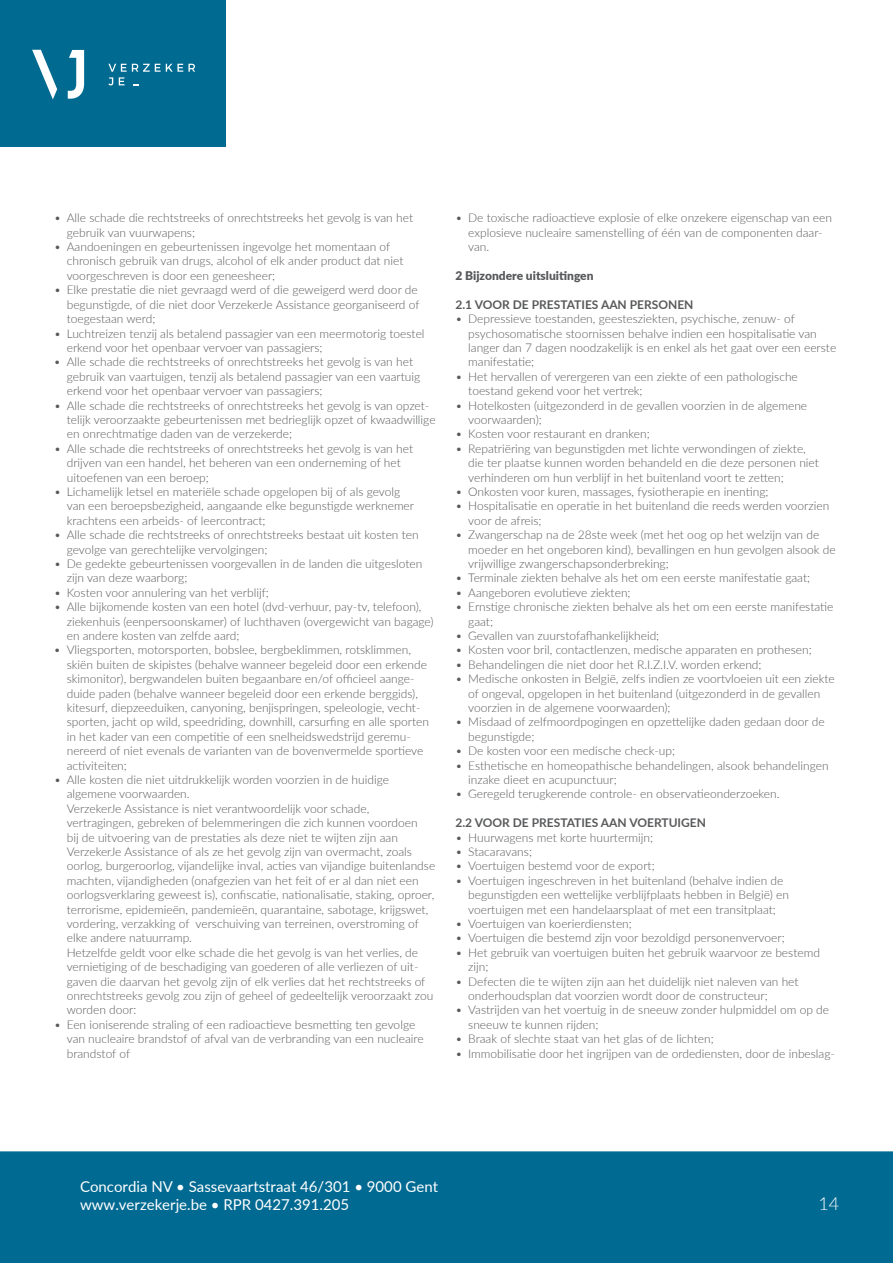
<style>
.page{position:relative;width:893px;height:1263px;background:#fff}
.page>*{position:absolute;margin:0;border:0;box-sizing:border-box;transform-origin:0 0}
.t1{font:300 18px "Lato";color:#fff}
.t2{font:15px/18px "Lato";color:#fff}
.t3{font:300 12px/14.4px "Lato";color:#58595b}
.t4{font:700 12px "Lato";color:#58595b}
.t5{font:900 12px "Lato";color:#58595b}
</style>
<div class="page">
<div style="left:0;top:0;width:225px;height:146px;background:#006a91"></div>
<svg style="left:68px;top:50px;width:16px;height:49px"></svg>
<svg style="left:32px;top:50px;width:25px;height:49px"></svg>
<svg style="left:108px;top:64px;width:87px;height:21px"></svg>
<div style="left:0;top:1151px;width:893px;height:112px;background:#016a92;border:2px solid #016a92"></div>
<p class="t3" style="left:67px;top:210px;width:348px;text-indent:-13px">• Alle schade die rechtstreeks of onrechtstreeks het gevolg is van het gebruik van vuurwapens;</p>
<p class="t3" style="left:67px;top:239px;width:338px;text-indent:-13px">• Aandoeningen en gebeurtenissen ingevolge het momentaan of chronisch gebruik van drugs, alcohol of elk ander product dat niet voorgeschreven is door een geneesheer;</p>
<p class="t3" style="left:67px;top:282px;width:354px;text-indent:-13px">• Elke prestatie die niet gevraagd werd of die geweigerd werd door de begunstigde, of die niet door VerzekerJe Assistance georganiseerd of toegestaan werd;</p>
<p class="t3" style="left:67px;top:326px;width:359px;text-indent:-13px">• Luchtreizen tenzij als betalend passagier van een meermotorig toestel erkend voor het openbaar vervoer van passagiers;</p>
<p class="t3" style="left:67px;top:354px;width:355px;text-indent:-13px">• Alle schade die rechtstreeks of onrechtstreeks het gevolg is van het gebruik van vaartuigen, tenzij als betalend passagier van een vaartuig erkend voor het openbaar vervoer van passagiers;</p>
<p class="t3" style="left:67px;top:398px;width:370px;text-indent:-13px">• Alle schade die rechtstreeks of onrechtstreeks het gevolg is van opzet&shy;telijk veroorzaakte gebeurtenissen met bedrieglijk opzet of kwaadwillige en onrechtmatige daden van de verzekerde;</p>
<p class="t3" style="left:67px;top:441px;width:348px;text-indent:-13px">• Alle schade die rechtstreeks of onrechtstreeks het gevolg is van het drijven van een handel, het beheren van een onderneming of het uitoefenen van een beroep;</p>
<p class="t3" style="left:67px;top:484px;width:349px;text-indent:-13px">• Lichamelijk letsel en materiële schade opgelopen bij of als gevolg van een beroepsbezigheid, aangaande elke begunstigde werknemer krachtens een arbeids- of leercontract;</p>
<p class="t3" style="left:67px;top:527px;width:353px;text-indent:-13px">• Alle schade die rechtstreeks of onrechtstreeks bestaat uit kosten ten gevolge van gerechtelijke vervolgingen;</p>
<p class="t3" style="left:67px;top:556px;width:357px;text-indent:-13px">• De gedekte gebeurtenissen voorgevallen in de landen die uitgesloten zijn van deze waarborg;</p>
<p class="t3" style="left:54px;top:585px;width:216px">• Kosten voor annulering van het verblijf;</p>
<p class="t3" style="left:67px;top:599px;width:368px;text-indent:-13px">• Alle bijkomende kosten van een hotel (dvd-verhuur, pay-tv, telefoon), ziekenhuis (eenpersoonskamer) of luchthaven (overgewicht van bagage) en andere kosten van zelfde aard;</p>
<p class="t3" style="left:67px;top:642px;width:364px;text-indent:-13px">• Vliegsporten, motorsporten, bobslee, bergbeklimmen, rotsklimmen, skiën buiten de skipistes (behalve wanneer begeleid door een erkende skimonitor), bergwandelen buiten begaanbare en/of officieel aange&shy;duide paden (behalve wanneer begeleid door een erkende berggids), kitesurf, diepzeeduiken, canyoning, benjispringen, speleologie, vecht&shy;sporten, jacht op wild, speedriding, downhill, carsurfing en alle sporten in het kader van een competitie of een snelheidswedstrijd geremu&shy;nereerd of niet evenals de varianten van de bovenvermelde sportieve activiteiten;</p>
<p class="t3" style="left:67px;top:772px;width:370px;text-indent:-13px">• Alle kosten die niet uitdrukkelijk worden voorzien in de huidige algemene voorwaarden.<br>VerzekerJe Assistance is niet verantwoordelijk voor schade, vertragingen, gebreken of belemmeringen die zich kunnen voordoen<br>bij de uitvoering van de prestaties als deze niet te wijten zijn aan VerzekerJe Assistance of als ze het gevolg zijn van overmacht, zoals oorlog, burgeroorlog, vijandelijke inval, acties van vijandige buitenlandse machten, vijandigheden (onafgezien van het feit of er al dan niet een oorlogsverklaring geweest is), confiscatie, nationalisatie, staking, oproer, terrorisme, epidemieën, pandemieën, quarantaine, sabotage, krijgswet, vordering, verzakking of verschuiving van terreinen, overstroming of elke andere natuurramp.<br>Hetzelfde geldt voor elke schade die het gevolg is van het verlies, de vernietiging of de beschadiging van goederen of alle verliezen of uit&shy;gaven die daarvan het gevolg zijn of elk verlies dat het rechtstreeks of onrechtstreeks gevolg zou zijn of geheel of gedeeltelijk veroorzaakt zou worden door:</p>
<p class="t3" style="left:67px;top:1017px;width:359px;text-indent:-13px">• Een ioniserende straling of een radioactieve besmetting ten gevolge van nucleaire brandstof of afval van de verbranding van een nucleaire brandstof of</p>
<p class="t3" style="left:468px;top:210px;width:365px;text-indent:-13px">• De toxische radioactieve explosie of elke onzekere eigenschap van een explosieve nucleaire samenstelling of één van de componenten daar&shy;van.</p>
<p class="t5" style="left:455px;top:266px;width:140px">2 Bijzondere uitsluitingen</p>
<p class="t4" style="left:455px;top:295px;width:239px">2.1 VOOR DE PRESTATIES AAN PERSONEN</p>
<p class="t3" style="left:468px;top:311px;width:369px;text-indent:-13px">• Depressieve toestanden, geestesziekten, psychische, zenuw- of psychosomatische stoornissen behalve indien een hospitalisatie van langer dan 7 dagen noodzakelijk is en enkel als het gaat over een eerste manifestatie;</p>
<p class="t3" style="left:468px;top:369px;width:331px;text-indent:-13px">• Het hervallen of verergeren van een ziekte of een pathologische toestand gekend voor het vertrek;</p>
<p class="t3" style="left:468px;top:398px;width:340px;text-indent:-13px">• Hotelkosten (uitgezonderd in de gevallen voorzien in de algemene voorwaarden);</p>
<p class="t3" style="left:455px;top:426px;width:196px">• Kosten voor restaurant en dranken;</p>
<p class="t3" style="left:468px;top:441px;width:352px;text-indent:-13px">• Repatriëring van begunstigden met lichte verwondingen of ziekte, die ter plaatse kunnen worden behandeld en die deze personen niet verhinderen om hun verblijf in het buitenland voort te zetten;</p>
<p class="t3" style="left:455px;top:484px;width:314px">• Onkosten voor kuren, massages, fysiotherapie en inenting;</p>
<p class="t3" style="left:468px;top:498px;width:363px;text-indent:-13px">• Hospitalisatie en operatie in het buitenland die reeds werden voorzien voor de afreis;</p>
<p class="t3" style="left:468px;top:527px;width:369px;text-indent:-13px">• Zwangerschap na de 28ste week (met het oog op het welzijn van de moeder en het ongeboren kind), bevallingen en hun gevolgen alsook de vrijwillige zwangerschapsonderbreking;</p>
<p class="t3" style="left:455px;top:570px;width:356px">• Terminale ziekten behalve als het om een eerste manifestatie gaat;</p>
<p class="t3" style="left:455px;top:585px;width:177px">• Aangeboren evolutieve ziekten;</p>
<p class="t3" style="left:468px;top:599px;width:367px;text-indent:-13px">• Ernstige chronische ziekten behalve als het om een eerste manifestatie gaat;</p>
<p class="t3" style="left:455px;top:628px;width:205px">• Gevallen van zuurstofafhankelijkheid;</p>
<p class="t3" style="left:455px;top:642px;width:358px">• Kosten voor bril, contactlenzen, medische apparaten en prothesen;</p>
<p class="t3" style="left:455px;top:657px;width:308px">• Behandelingen die niet door het R.I.Z.I.V. worden erkend;</p>
<p class="t3" style="left:468px;top:671px;width:368px;text-indent:-13px">• Medische onkosten in België, zelfs indien ze voortvloeien uit een ziekte of ongeval, opgelopen in het buitenland (uitgezonderd in de gevallen voorzien in de algemene voorwaarden);</p>
<p class="t3" style="left:468px;top:714px;width:358px;text-indent:-13px">• Misdaad of zelfmoordpogingen en opzettelijke daden gedaan door de begunstigde;</p>
<p class="t3" style="left:455px;top:743px;width:221px">• De kosten voor een medische check-up;</p>
<p class="t3" style="left:468px;top:758px;width:362px;text-indent:-13px">• Esthetische en homeopathische behandelingen, alsook behandelingen inzake dieet en acupunctuur;</p>
<p class="t3" style="left:455px;top:786px;width:326px">• Geregeld terugkerende controle- en observatieonderzoeken.</p>
<p class="t4" style="left:455px;top:814px;width:252px">2.2 VOOR DE PRESTATIES AAN VOERTUIGEN</p>
<p class="t3" style="left:455px;top:830px;width:199px">• Huurwagens met korte huurtermijn;</p>
<p class="t3" style="left:455px;top:844px;width:78px">• Stacaravans;</p>
<p class="t3" style="left:455px;top:858px;width:201px">• Voertuigen bestemd voor de export;</p>
<p class="t3" style="left:468px;top:873px;width:322px;text-indent:-13px">• Voertuigen ingeschreven in het buitenland (behalve indien de begunstigden een wettelijke verblijfplaats hebben in België) en voertuigen met een handelaarsplaat of met een transitplaat;</p>
<p class="t3" style="left:455px;top:916px;width:178px">• Voertuigen van koerierdiensten;</p>
<p class="t3" style="left:455px;top:930px;width:331px">• Voertuigen die bestemd zijn voor bezoldigd personenvervoer;</p>
<p class="t3" style="left:468px;top:945px;width:353px;text-indent:-13px">• Het gebruik van voertuigen buiten het gebruik waarvoor ze bestemd zijn;</p>
<p class="t3" style="left:468px;top:974px;width:332px;text-indent:-13px">• Defecten die te wijten zijn aan het duidelijk niet naleven van het onderhoudsplan dat voorzien wordt door de constructeur;</p>
<p class="t3" style="left:468px;top:1002px;width:362px;text-indent:-13px">• Vastrijden van het voertuig in de sneeuw zonder hulpmiddel om op de sneeuw te kunnen rijden;</p>
<p class="t3" style="left:455px;top:1031px;width:260px">• Braak of slechte staat van het glas of de lichten;</p>
<p class="t3" style="left:455px;top:1046px;width:381px">• Immobilisatie door het ingrijpen van de ordediensten, door de inbeslag-</p>
<p class="t2" style="left:80px;top:1177px;width:360px">Concordia NV • Sassevaartstraat 46/301 • 9000 Gent www.verzekerje.be • RPR 0427.391.205</p>
<h1 class="t1" style="left:818px;top:1190px;width:22px">14</h1>
</div>
